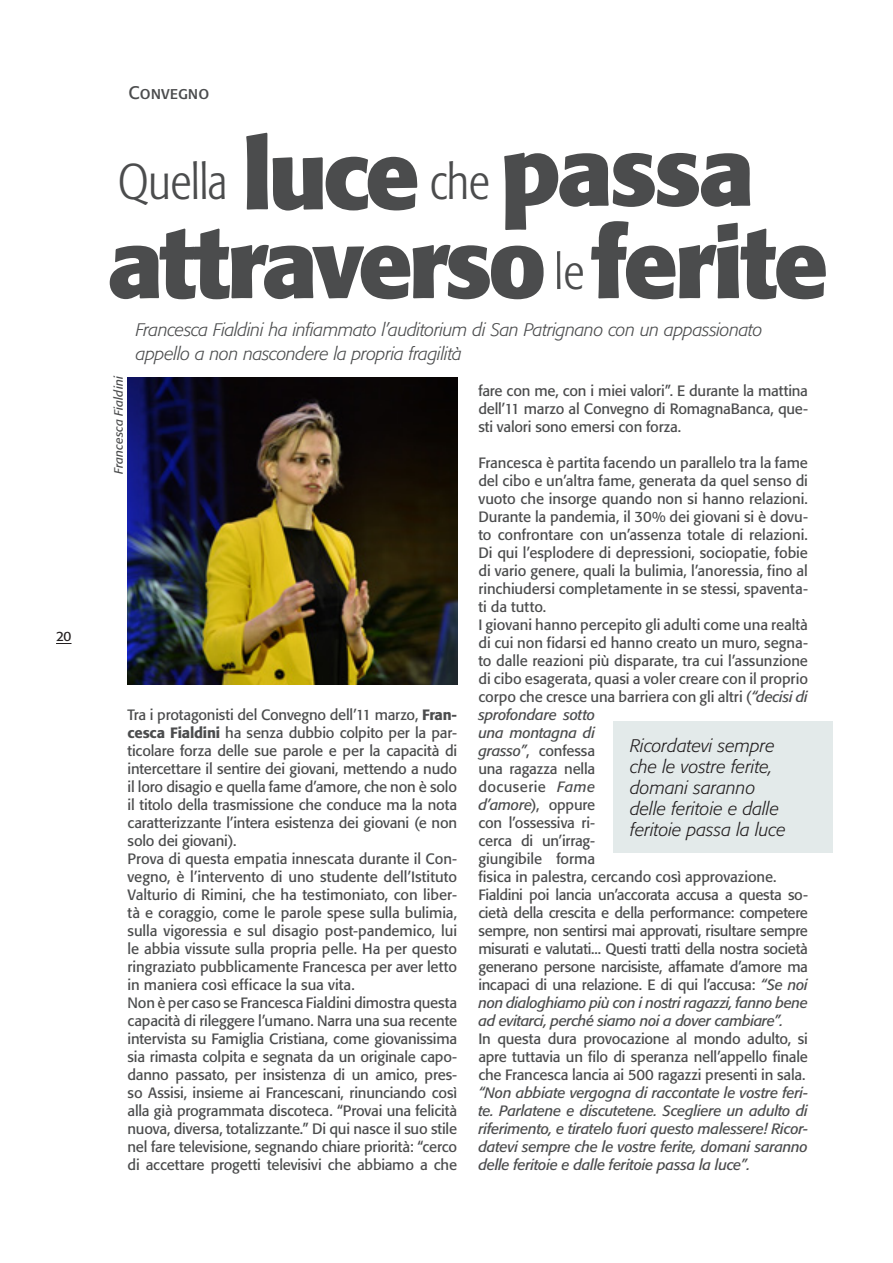
<style>
.page{position:relative;width:893px;height:1263px;background:#fff}
.page>*{position:absolute;margin:0;border:0;box-sizing:border-box;transform-origin:0 0}
.t1{font:700 96px "Formata";letter-spacing:-.035em;color:#4b4c4d}
.t2{font:300 condensed 49.65px "Formata";letter-spacing:-.01em;color:#4b4c4d}
.abstract{font:italic 300 18px/24px "Formata";letter-spacing:-.015em;color:#4b4c4d}
.t3{font:italic 300 18px/21px "Formata";color:#231f20}
.t4{font:18px "Formata Regular SC";color:#4b4c4d}
.testo{font:14.85px/18px "Formata";letter-spacing:-.005em;color:#4b4c4d;text-align:justify}
.testo-2{font:italic 14.85px/18px "Formata";letter-spacing:-.015em;color:#4b4c4d;text-align:justify}
.t5{font:13.5px "Formata";color:#231f20}
.t6{font:italic 12px "Formata";letter-spacing:.005em;color:#4b4c4d}
.s1{font-weight:700;font-stretch:normal;font-size:96px}
.s2{font-weight:300;font-stretch:condensed;font-size:49.65px}
.s3{font-weight:500}
.s4{font-style:italic}
</style>
<div class="page">
<svg style="left:56px;top:643px;width:16px;height:1px"></svg>
<img style="left:128px;top:377px;width:329px;height:308px">
<div style="left:613px;top:722px;width:220px;height:131px;background:#e3eaea"></div>
<p class="t5" style="left:56px;top:627px;width:17px">20</p>
<p class="t4" style="left:128px;top:82px;width:82px">Convegno</p>
<p class="t2" style="left:118px;top:153px;width:373px">Quella <span class="s1">luce</span> che</p>
<p class="t1" style="left:500px;top:112px;width:256px">passa</p>
<p class="t1" style="left:108px;top:204px;width:722px">attraverso <span class="s2">le</span> ferite</p>
<p class="abstract" style="left:136px;top:318px;width:628px">Francesca Fialdini ha infiammato l’auditorium di San Patrignano con un appassionato appello a non nascondere la propria fragilità</p>
<p class="t6" style="left:111px;top:474px;width:100px;rotate:-90deg">Francesca Fialdini</p>
<p class="testo" style="left:128px;top:706px;width:331px">Tra i protagonisti del Convegno dell’11 marzo, <span class="s3">Fran&shy;cesca Fialdini</span> ha senza dubbio colpito per la par&shy;ticolare forza delle sue parole e per la capacità di intercettare il sentire dei giovani, mettendo a nudo il loro disagio e quella fame d’amore, che non è solo il titolo della trasmissione che conduce ma la nota caratterizzante l’intera esistenza dei giovani (e non solo dei giovani).</p>
<p class="testo" style="left:128px;top:850px;width:331px">Prova di questa empatia innescata durante il Con&shy;vegno, è l’intervento di uno studente dell’Istituto Valturio di Rimini, che ha testimoniato, con liber&shy;tà e coraggio, come le parole spese sulla bulimia, sulla vigoressia e sul disagio post-pandemico, lui le abbia vissute sulla propria pelle. Ha per questo ringraziato pubblicamente Francesca per aver letto in maniera così efficace la sua vita.</p>
<p class="testo" style="left:128px;top:994px;width:331px">Non è per caso se Francesca Fialdini dimostra questa capacità di rileggere l’umano. Narra una sua recente intervista su Famiglia Cristiana, come giovanissima sia rimasta colpita e segnata da un originale capo&shy;danno passato, per insistenza di un amico, pres&shy;so Assisi, insieme ai Francescani, rinunciando così alla già programmata discoteca. “Provai una felicità nuova, diversa, totalizzante.” Di qui nasce il suo stile nel fare televisione, segnando chiare priorità: “cerco di accettare progetti televisivi che abbiamo a che</p>
<p class="testo" style="left:478px;top:382px;width:331px">fare con me, con i miei valori”. E durante la mattina dell’11 marzo al Convegno di RomagnaBanca, que&shy;sti valori sono emersi con forza.</p>
<p class="testo" style="left:478px;top:454px;width:331px">Francesca è partita facendo un parallelo tra la fame del cibo e un’altra fame, generata da quel senso di vuoto che insorge quando non si hanno relazioni.<br>Durante la pandemia, il 30% dei giovani si è dovu&shy;to confrontare con un’assenza totale di relazioni.<br>Di qui l’esplodere di depressioni, sociopatie, fobie di vario genere, quali la bulimia, l’anoressia, fino al rinchiudersi completamente in se stessi, spaventa&shy;ti da tutto.</p>
<p class="testo" style="left:478px;top:616px;width:331px;text-align:left">I giovani hanno percepito gli adulti come una realtà di cui non fidarsi ed hanno creato un muro, segna&shy;to dalle reazioni più disparate, tra cui l’assunzione di cibo esagerata, quasi a voler creare con il proprio corpo che cresce una barriera con gli altri (<span class="s4">“decisi di sprofondare sotto<br>una montagna di<br>grasso”</span>, confessa<br>una ragazza nella<br>docuserie <span class="s4">Fame<br>d’amore</span>), oppure<br>con l’ossessiva ri-<br>cerca di un’irrag-<br>giungibile forma<br>fisica in palestra, cercando così approvazione.</p>
<p class="testo" style="left:478px;top:886px;width:331px">Fialdini poi lancia un’accorata accusa a questa so&shy;cietà della crescita e della performance: competere sempre, non sentirsi mai approvati, risultare sempre misurati e valutati... Questi tratti della nostra società generano persone narcisiste, affamate d’amore ma incapaci di una relazione. E di qui l’accusa: <span class="s4">“Se noi non dialoghiamo più con i nostri ragazzi, fanno bene ad evitarci, perché siamo noi a dover cambiare”.</span></p>
<p class="testo" style="left:478px;top:1030px;width:331px">In questa dura provocazione al mondo adulto, si apre tuttavia un filo di speranza nell’appello finale che Francesca lancia ai 500 ragazzi presenti in sala.</p>
<p class="testo-2" style="left:478px;top:1084px;width:331px">“Non abbiate vergogna di raccontate le vostre feri&shy;te. Parlatene e discutetene. Scegliere un adulto di riferimento, e tiratelo fuori questo malessere! Ricor&shy;datevi sempre che le vostre ferite, domani saranno delle feritoie e dalle feritoie passa la luce”.</p>
<p class="t3" style="left:630px;top:735px;width:146px">Ricordatevi sempre</p>
<p class="t3" style="left:630px;top:756px;width:144px">che le vostre ferite,</p>
<p class="t3" style="left:630px;top:777px;width:127px">domani saranno</p>
<p class="t3" style="left:630px;top:798px;width:157px">delle feritoie e dalle feritoie passa la luce</p>
</div>
